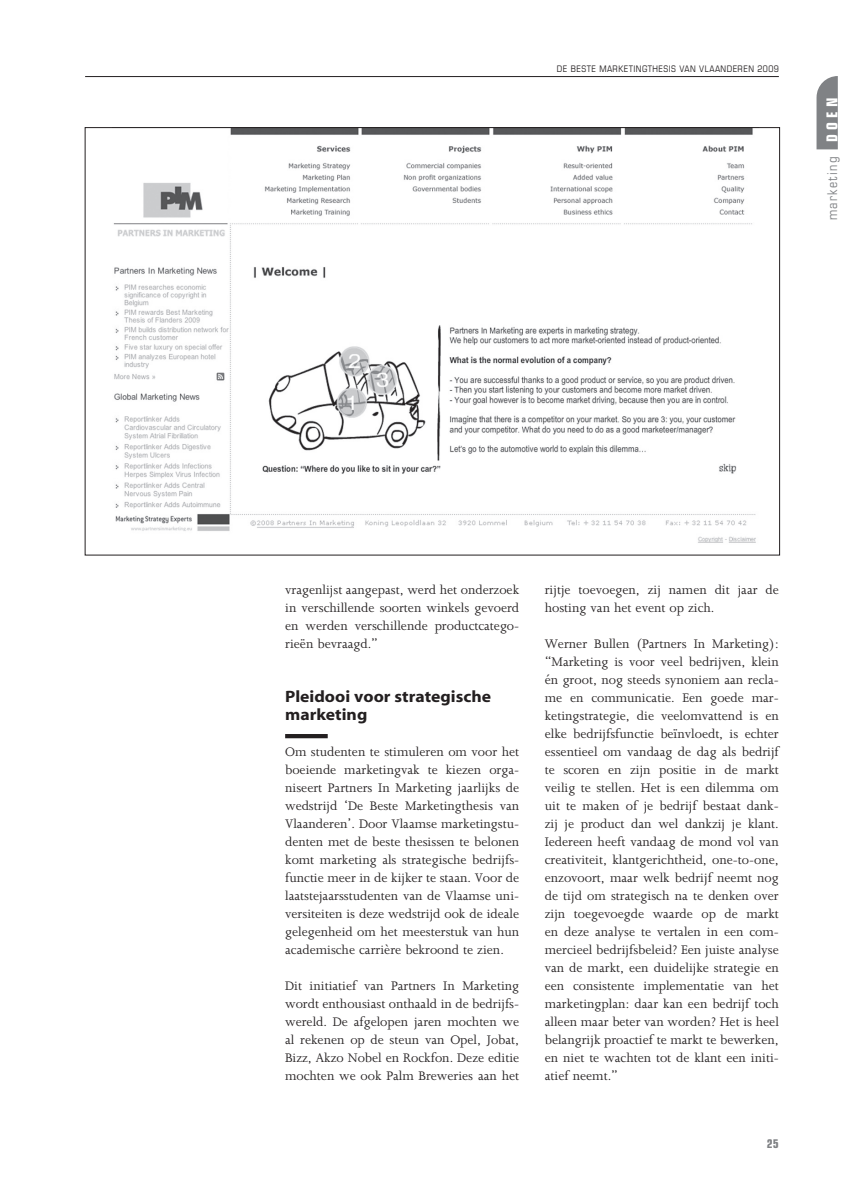
<style>
.page{position:relative;width:864px;height:1191px;background:#fff}
.page>*{position:absolute;margin:0;border:0;box-sizing:border-box;transform-origin:0 0}
.t1{font:700 16.5px/18px "Myriad";color:#231f20;scale:1.07 1}
.t2{font:700 condensed 15px "Eurostile LT Std";color:#fff}
.t3{font:14.25px/18px "Joanna MT Std";color:#231f20;text-align:justify}
.t4{font:condensed 13.5px "Eurostile LT Std";letter-spacing:.1em;color:#808285}
.t5{font:700 condensed 12px "Eurostile LT Std";color:#808285}
.t6{font:condensed 9px "Eurostile LT Std";letter-spacing:.05em;color:#231f20}
</style>
<div class="page">
<hr style="left:85px;top:76px;width:693px;height:1px;background:#231f20">
<svg style="left:816px;top:76px;width:21px;height:73px"></svg>
<hr style="left:285px;top:734px;width:42px;height:4px;background:#231f20">
<img style="left:113px;top:129px;width:643px;height:414px">
<p class="t6" style="left:556px;top:63px;width:223px">DE BESTE MARKETINGTHESIS VAN VLAANDEREN 2009</p>
<p class="t2" style="left:822px;top:142px;width:46px;rotate:-90deg">DOEN</p>
<p class="t4" style="left:824px;top:220px;width:65px;rotate:-90deg">marketing</p>
<p class="t3" style="left:285px;top:581px;width:235px">vragenlijst aangepast, werd het onderzoek in verschillende soorten winkels gevoerd en werden verschillende productcatego&shy;rieën bevraagd.”</p>
<p class="t1" style="left:285px;top:688px;width:194px">Pleidooi voor strategische marketing</p>
<p class="t3" style="left:285px;top:743px;width:235px">Om studenten te stimuleren om voor het boeiende marketingvak te kiezen orga&shy;niseert Partners In Marketing jaarlijks de wedstrijd ‘De Beste Marketingthesis van Vlaanderen’. Door Vlaamse marketingstu&shy;denten met de beste thesissen te belonen komt marketing als strategische bedrijfs&shy;functie meer in de kijker te staan. Voor de laatstejaarsstudenten van de Vlaamse uni&shy;versiteiten is deze wedstrijd ook de ideale gelegenheid om het meesterstuk van hun academische carrière bekroond te zien.</p>
<p class="t3" style="left:285px;top:977px;width:235px">Dit initiatief van Partners In Marketing wordt enthousiast onthaald in de bedrijfs&shy;wereld. De afgelopen jaren mochten we al rekenen op de steun van Opel, Jobat, Bizz, Akzo Nobel en Rockfon. Deze editie mochten we ook Palm Breweries aan het</p>
<p class="t3" style="left:544px;top:581px;width:235px">rijtje toevoegen, zij namen dit jaar de hosting van het event op zich.</p>
<p class="t3" style="left:544px;top:635px;width:235px">Werner Bullen (Partners In Marketing): “Marketing is voor veel bedrijven, klein én groot, nog steeds synoniem aan recla&shy;me en communicatie. Een goede mar&shy;ketingstrategie, die veelomvattend is en elke bedrijfsfunctie beïnvloedt, is echter essentieel om vandaag de dag als bedrijf te scoren en zijn positie in de markt veilig te stellen. Het is een dilemma om uit te maken of je bedrijf bestaat dank&shy;zij je product dan wel dankzij je klant.<br>Iedereen heeft vandaag de mond vol van creativiteit, klantgerichtheid, one-to-one, enzovoort, maar welk bedrijf neemt nog de tijd om strategisch na te denken over zijn toegevoegde waarde op de markt en deze analyse te vertalen in een com&shy;mercieel bedrijfsbeleid? Een juiste analyse van de markt, een duidelijke strategie en een consistente implementatie van het marketingplan: daar kan een bedrijf toch alleen maar beter van worden? Het is heel belangrijk proactief te markt te bewerken, en niet te wachten tot de klant een initi&shy;atief neemt.”</p>
<p class="t5" style="left:766px;top:1136px;width:14px">25</p>
</div>
